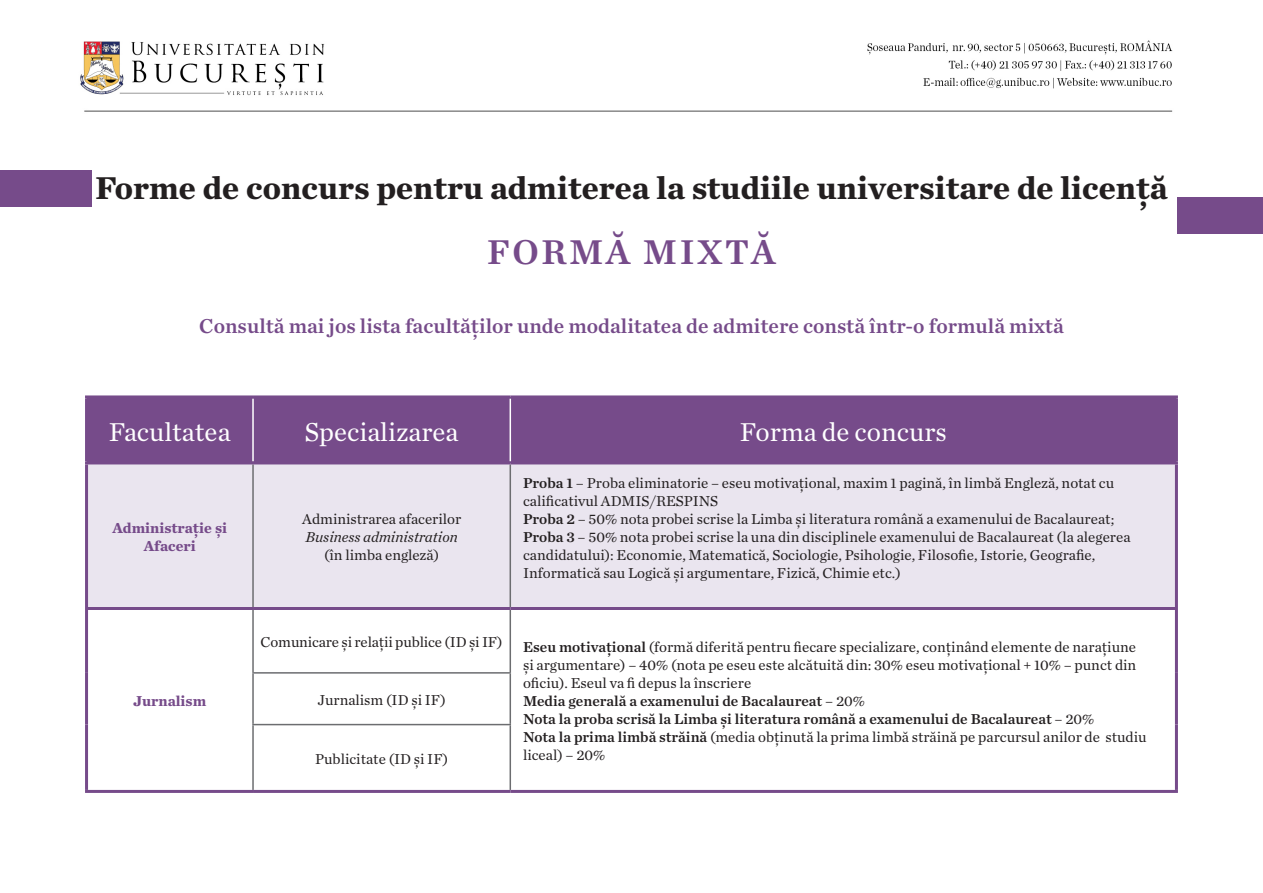
<style>
.page{position:relative;width:1263px;height:893px;background:#fff}
.page>*{position:absolute;margin:0;border:0;box-sizing:border-box;transform-origin:0 0}
.t1{font:36px "Chronicle Text G1 Semi";letter-spacing:.075em;color:#764b8a}
.t2{font:700 33px "Chronicle Text G1";color:#231f20}
.t3{font:27px "Chronicle Text G1";color:#fff}
.t4{font:21px "Chronicle Text G1 Semi";color:#764b8a}
.t5{font:15px/18px "Chronicle Text G1";color:#231f20}
.t6{font:15px "Chronicle Text G1 Semi";color:#231f20}
.t7{font:700 15px/18px "Chronicle Text G1";color:#764b8a;text-align:center}
.s1{font-style:italic}
.s2{font-family:"Chronicle Text G1 Semi"}
.s3{font-family:"Chronicle Text G1"}
</style>
<div class="page">
<div style="left:88px;top:398px;width:1087px;height:63px;background:#764b8a"></div>
<div style="left:88px;top:464px;width:1087px;height:143px;background:#eae5ef"></div>
<svg style="left:88px;top:723px;width:1087px;height:67px"></svg>
<hr style="left:252px;top:464px;width:2px;height:143px;background:#6c6d70">
<hr style="left:509px;top:464px;width:2px;height:143px;background:#6c6d70">
<hr style="left:252px;top:610px;width:2px;height:62px;background:#6c6d70">
<hr style="left:509px;top:610px;width:2px;height:62px;background:#6c6d70">
<hr style="left:252px;top:672px;width:259px;height:2px;background:#6c6d70">
<hr style="left:252px;top:674px;width:2px;height:50px;background:#6c6d70">
<hr style="left:509px;top:674px;width:2px;height:50px;background:#6c6d70">
<hr style="left:252px;top:725px;width:2px;height:65px;background:#6c6d70">
<hr style="left:509px;top:725px;width:2px;height:65px;background:#6c6d70">
<hr style="left:252px;top:724px;width:259px;height:1px;background:#6c6d70">
<hr style="left:252px;top:398px;width:2px;height:63px;background:#fff">
<hr style="left:509px;top:398px;width:2px;height:63px;background:#fff">
<hr style="left:85px;top:395px;width:168px;height:3px;background:#764b8a">
<hr style="left:85px;top:398px;width:3px;height:63px;background:#764b8a">
<hr style="left:253px;top:395px;width:257px;height:3px;background:#764b8a">
<hr style="left:510px;top:395px;width:668px;height:3px;background:#764b8a">
<hr style="left:1175px;top:398px;width:3px;height:63px;background:#764b8a">
<hr style="left:85px;top:461px;width:168px;height:3px;background:#764b8a">
<hr style="left:85px;top:464px;width:3px;height:143px;background:#764b8a">
<hr style="left:253px;top:461px;width:257px;height:3px;background:#764b8a">
<hr style="left:510px;top:461px;width:668px;height:3px;background:#764b8a">
<hr style="left:1175px;top:464px;width:3px;height:143px;background:#764b8a">
<hr style="left:85px;top:607px;width:168px;height:3px;background:#764b8a">
<hr style="left:85px;top:610px;width:3px;height:63px;background:#764b8a">
<hr style="left:85px;top:673px;width:3px;height:52px;background:#764b8a">
<hr style="left:85px;top:725px;width:3px;height:65px;background:#764b8a">
<hr style="left:253px;top:607px;width:257px;height:3px;background:#764b8a">
<hr style="left:510px;top:607px;width:668px;height:3px;background:#764b8a">
<hr style="left:1175px;top:610px;width:3px;height:63px;background:#764b8a">
<hr style="left:1175px;top:673px;width:3px;height:52px;background:#764b8a">
<hr style="left:1175px;top:725px;width:3px;height:65px;background:#764b8a">
<hr style="left:85px;top:790px;width:168px;height:3px;background:#764b8a">
<hr style="left:253px;top:790px;width:257px;height:3px;background:#764b8a">
<hr style="left:510px;top:790px;width:668px;height:3px;background:#764b8a">
<div style="left:0;top:170px;width:91px;height:37px;background:#764b8a"></div>
<div style="left:1178px;top:197px;width:85px;height:37px;background:#764b8a"></div>
<img style="left:80px;top:40px;width:1093px;height:72px">
<p class="t2" style="left:95px;top:162px;width:1073px">Forme de concurs pentru admiterea la studiile universitare de licenţă</p>
<p class="t1" style="left:487px;top:224px;width:290px">FORMĂ MIXTĂ</p>
<p class="t4" style="left:199px;top:309px;width:866px">Consultă mai jos lista facultăţilor unde modalitatea de admitere constă într-o formulă mixtă</p>
<p class="t3" style="left:109px;top:411px;width:123px">Facultatea</p>
<p class="t3" style="left:305px;top:411px;width:155px">Specializarea</p>
<p class="t3" style="left:740px;top:411px;width:208px">Forma de concurs</p>
<p class="t7" style="left:112px;top:518px;width:116px">Administraţie și<br>Afaceri</p>
<p class="t5" style="left:302px;top:509px;width:161px;text-align:center">Administrarea afacerilor<br><span class="s1">Business administration </span>(în limba engleză)</p>
<p class="t5" style="left:523px;top:473px;width:593px"><span class="s2">Proba 1</span> – Proba eliminatorie – eseu motivaţional, maxim 1 pagină, în limbă Engleză, notat cu calificativul ADMIS/RESPINS</p>
<p class="t5" style="left:523px;top:509px;width:593px"><span class="s2">Proba 2</span> – 50% nota probei scrise la Limba și literatura română a examenului de Bacalaureat;</p>
<p class="t5" style="left:523px;top:527px;width:609px"><span class="s2">Proba 3</span> – 50% nota probei scrise la una din disciplinele examenului de Bacalaureat (la alegerea candidatului): Economie, Matematică, Sociologie, Psihologie, Filosofie, Istorie, Geografie,<br>Informatică sau Logică și argumentare, Fizică, Chimie etc.)</p>
<p class="t7" style="left:133px;top:691px;width:74px">Jurnalism</p>
<p class="t5" style="left:261px;top:632px;width:243px">Comunicare și relaţii publice (ID și IF)</p>
<p class="t5" style="left:523px;top:637px;width:615px;text-align:justify"><span class="s2">Eseu motivaţional</span> (formă diferită pentru fiecare specializare, conţinând elemente de naraţiune și argumentare) – 40% (nota pe eseu este alcătuită din: 30% eseu motivaţional + 10% – punct din oficiu). Eseul va fi depus la înscriere</p>
<p class="t6" style="left:523px;top:689px;width:343px">Media generală a examenului de Bacalaureat <span class="s3">– 20%</span></p>
<p class="t6" style="left:523px;top:707px;width:573px">Nota la proba scrisă la Limba și literatura română a examenului de Bacalaureat <span class="s3">– 20%</span></p>
<p class="t5" style="left:523px;top:727px;width:625px"><span class="s2">Nota la prima limbă străină</span> (media obţinută la prima limbă străină pe parcursul anilor de studiu liceal) – 20%</p>
<p class="t5" style="left:318px;top:690px;width:130px">Jurnalism (ID și IF)</p>
<p class="t5" style="left:315px;top:749px;width:135px">Publicitate (ID și IF)</p>
</div>
